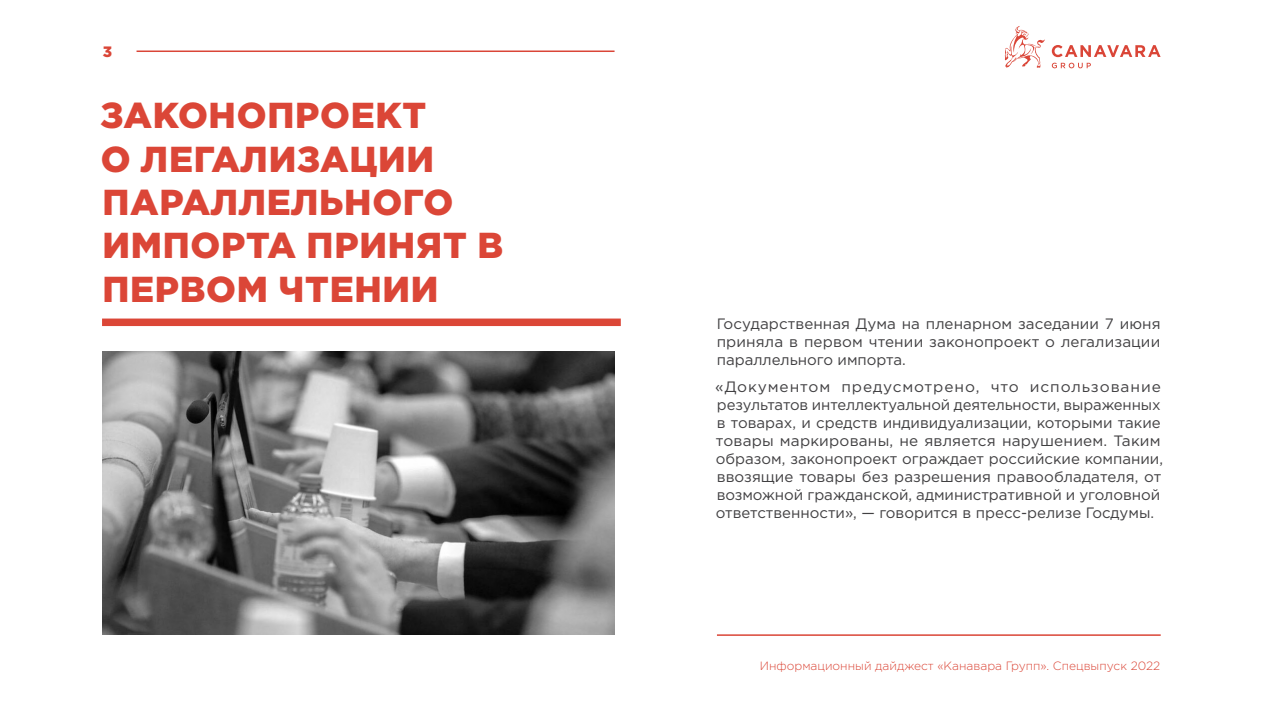
<style>
.page{position:relative;width:1263px;height:711px;background:#fff}
.page>*{position:absolute;margin:0;border:0;box-sizing:border-box;transform-origin:0 0}
.t1{font:900 36px/43.2px "Gotham Pro";letter-spacing:.02em;color:#db4637}
.t2{font:15px/18px "Gotham Pro";color:#414042;text-align:justify}
.t3{font:900 15px "Gotham Pro";color:#da4537}
.t4{font:300 12px "Gotham Pro";color:#db4637}
</style>
<div class="page">
<hr style="left:137px;top:50px;width:477px;height:2px;background:#da4537">
<hr style="left:717px;top:634px;width:444px;height:1px;background:#da4537">
<svg style="left:1005px;top:26px;width:40px;height:42px"></svg>
<svg style="left:1052px;top:45px;width:108px;height:12px"></svg>
<svg style="left:1052px;top:63px;width:39px;height:5px"></svg>
<div style="left:102px;top:318px;width:519px;height:8px;background:#db4637"></div>
<img style="left:102px;top:351px;width:512px;height:283px">
<p class="t3" style="left:103px;top:43px;width:11px">3</p>
<h1 class="t1" style="left:100px;top:93px;width:404px">ЗАКОНОПРОЕКТ<br>О ЛЕГАЛИЗАЦИИ<br>ПАРАЛЛЕЛЬНОГО<br>ИМПОРТА ПРИНЯТ В<br>ПЕРВОМ ЧТЕНИИ</h1>
<p class="t2" style="left:717px;top:315px;width:445px">Государственная Дума на пленарном заседании 7 июня приняла в первом чтении законопроект о легализации параллельного импорта.</p>
<p class="t2" style="left:715px;top:377px;width:449px;text-align:left">«Документом предусмотрено, что использование результатов интеллектуальной деятельности, выраженных в товарах, и средств индивидуализации, которыми такие товары маркированы, не является нарушением. Таким образом, законопроект ограждает российские компании, ввозящие товары без разрешения правообладателя, от возможной гражданской, административной и уголовной ответственности», — говорится в пресс-релизе Госдумы.</p>
<p class="t4" style="left:760px;top:658px;width:402px">Информационный дайджест «Канавара Групп». Спецвыпуск 2022</p>
</div>
